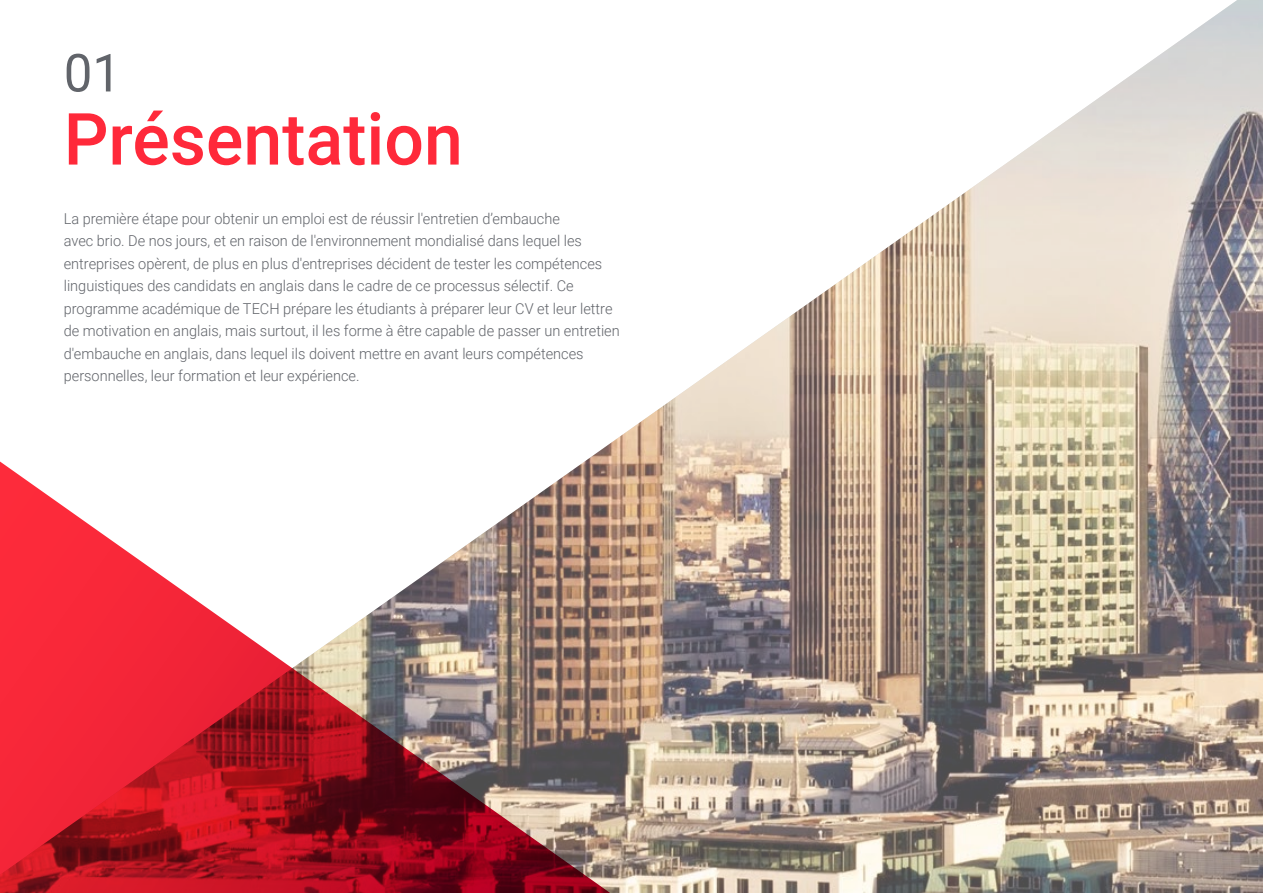
<style>
.page{position:relative;width:1263px;height:893px;background:#fff}
.page>*{position:absolute;margin:0;border:0;box-sizing:border-box;transform-origin:0 0}
.t1{font:500 72px "Roboto";color:#ff293a}
.t2{font:52.5px "Roboto";color:#61646a}
.t3{font:300 15px/22.5px "Roboto";color:#61646a}
</style>
<div class="page">
<img style="left:606px;top:0;width:657px;height:893px">
<svg style="left:0;top:446px;width:640px;height:447px"></svg>
<h2 class="t2" style="left:64px;top:36px;width:59px">01</h2>
<h1 class="t1" style="left:64px;top:89px;width:401px">Présentation</h1>
<p class="t3" style="left:64px;top:207px;width:557px">La première étape pour obtenir un emploi est de réussir l'entretien d’embauche<br>avec brio. De nos jours, et en raison de l'environnement mondialisé dans lequel les entreprises opèrent, de plus en plus d'entreprises décident de tester les compétences linguistiques des candidats en anglais dans le cadre de ce processus sélectif. Ce programme académique de TECH prépare les étudiants à préparer leur CV et leur lettre de motivation en anglais, mais surtout, il les forme à être capable de passer un entretien d'embauche en anglais, dans lequel ils doivent mettre en avant leurs compétences personnelles, leur formation et leur expérience.</p>
</div>
